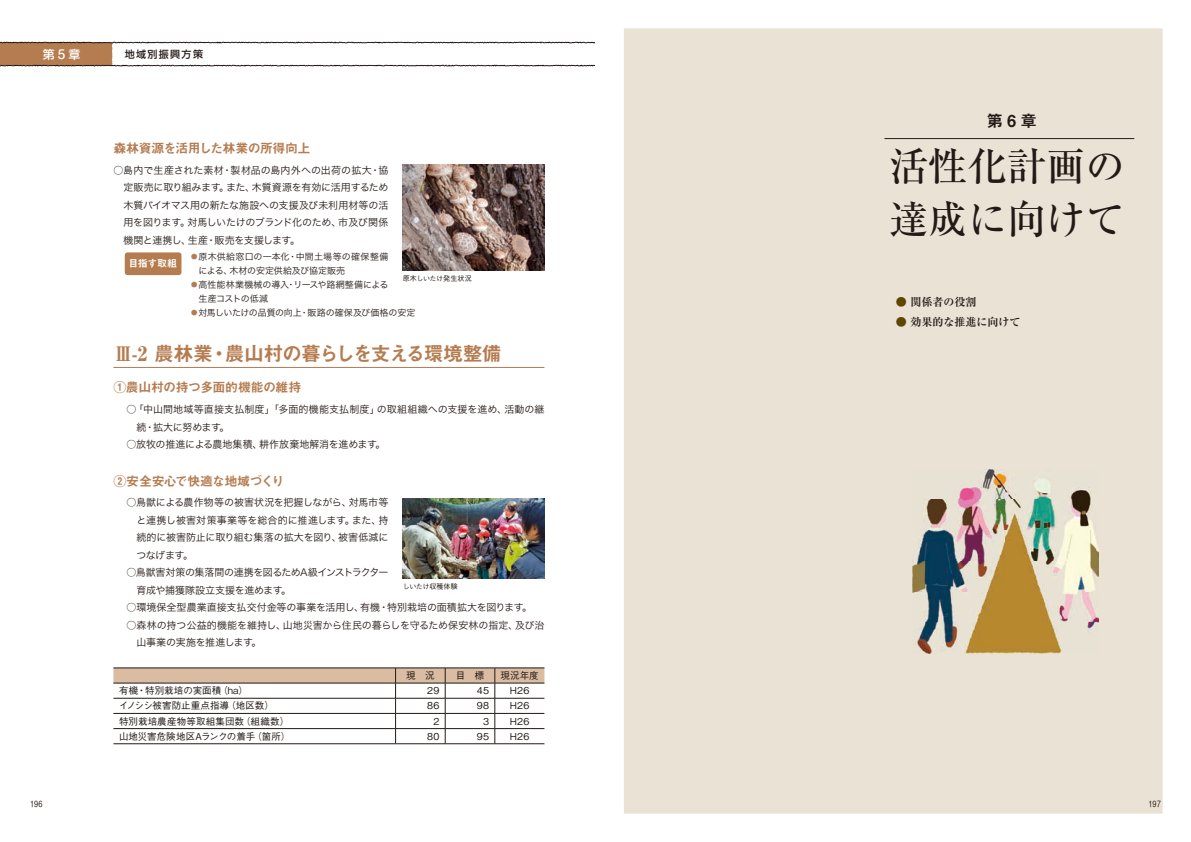
<style>
.page{position:relative;width:1191px;height:842px;background:#fff}
.page>*{position:absolute;margin:0;border:0;box-sizing:border-box;transform-origin:0 0}
.t1{font:39.3px/53px "Ryumin Pr 6 Medium 90 pv RKSJ H";color:#231916}
._1-1_段落境界線{font:20px "Midashi Go Pr 6 MB31";letter-spacing:-.055em;color:#b57c50}
.t2{font:16.5px "Midashi Go Pr 6 MB31 90 pv RKSJ H";color:#231916}
.見出し{font:13px "Midashi Go Pr 6 MB31";letter-spacing:-.04em;color:#b57c50}
.t3{font:12px "Shin M Go Pr 6 Medium 90 pv RKSJ H";color:#fff}
.t4{font:11px "Ryumin Pr 6 Bold 90 pv RKSJ H";color:#231916}
.の後_基本_インデント20mm_問答{font:10px/17.5px "Hiragino Sans Pr 6 N W3";letter-spacing:-.01em;color:#231916;text-align:justify}
.基本_インデント20mm_問答{font:10px/17.5px "Hiragino Sans Pr 6 N W3";letter-spacing:-.03em;color:#231916;text-align:justify}
.の後_基本_インデント20mm_問答-2{font:10px/17.5px "Hiragino Sans Pr 6 N W3";letter-spacing:.01em;color:#231916}
.の後_基本_インデント20mm_問答-3{font:10px/17.5px "Hiragino Sans Pr 6 N W3";letter-spacing:-.04em;color:#231916}
.t5{font:500 10px "Shin Go Pr 6";letter-spacing:.14em;color:#231916}
.t6{font:10px "Midashi Go Pr 6 MB31 90 pv RKSJ H";letter-spacing:-.04em;color:#fff}
.表_本文{font:500 9.5px "Gothic BBB Pr 6";letter-spacing:.005em;color:#231916}
.表_本文_中央揃{font:500 9.5px "Gothic BBB Pr 6";letter-spacing:.025em;color:#231916}
.表_本文_右揃{font:500 9.5px "Gothic BBB Pr 6";letter-spacing:.03em;color:#231916}
.目指す取組{font:9px/14px "Hiragino Sans Pr 6 N W3";letter-spacing:-.005em;color:#231916}
.t7{font:9px "Helvetica CY Plain";color:#231916}
.注釈{font:500 7px "Gothic BBB Pr 6";letter-spacing:-.01em;color:#231916}
.s1{color:#b57c50}
.s2{font-family:"Ryumin Pr 6";font-weight:800}
.s3{color:#5e4500}
</style>
<div class="page">
<svg style="left:0;top:41px;width:595px;height:704px"></svg>
<hr style="left:113px;top:367px;width:431px;height:1px;background:#b57c50">
<svg style="left:113px;top:668px;width:431px;height:76px"></svg>
<hr style="left:113px;top:744px;width:282px;height:1px;background:#231916">
<hr style="left:395px;top:744px;width:50px;height:1px;background:#231916">
<hr style="left:445px;top:744px;width:50px;height:1px;background:#231916">
<hr style="left:495px;top:744px;width:49px;height:1px;background:#231916">
<div style="left:125px;top:252px;width:56px;height:23px;background:#b57c50;border-radius:3px"></div>
<img style="left:403px;top:499px;width:141px;height:79px">
<div style="left:624px;top:28px;width:538px;height:786px;background:#eae3d5"></div>
<hr style="left:884px;top:138px;width:250px;height:1px;background:#231916">
<img style="left:912px;top:469px;width:186px;height:185px">
<img style="left:403px;top:164px;width:141px;height:107px">
<p class="t3" style="left:43px;top:45px;width:39px">第5章</p>
<p class="t5" style="left:125px;top:46px;width:80px">地域別振興方策</p>
<p class="見出し" style="left:113px;top:138px;width:198px">森林資源を活用した林業の所得向上</p>
<p class="基本_インデント20mm_問答" style="left:123px;top:160px;width:266px;text-indent:-10px">○島内で生産された素材・製材品の島内外への出荷の拡大・協定販売に取り組みます。また、木質資源を有効に活用するため木質バイオマス用の新たな施設への支援及び未利用材等の活用を図ります。対馬しいたけのブランド化のため、市及び関係機関と連携し、生産・販売を支援します。</p>
<p class="目指す取組" style="left:198px;top:249px;width:191px;text-indent:-9px"><span class="s1">⃝</span>原木供給窓口の一本化・中間土場等の確保整備による、木材の安定供給及び協定販売</p>
<p class="目指す取組" style="left:198px;top:277px;width:191px;text-indent:-9px"><span class="s1">⃝</span>高性能林業機械の導入・リースや路網整備による生産コストの低減</p>
<p class="目指す取組" style="left:190px;top:305px;width:227px"><span class="s1">⃝</span>対馬しいたけの品質の向上・販路の確保及び価格の安定</p>
<p class="_1-1_段落境界線" style="left:113px;top:338px;width:390px"><span class="s2">Ⅲ-2</span> 農林業・農山村の暮らしを支える環境整備</p>
<p class="見出し" style="left:113px;top:377px;width:189px">①農山村の持つ多面的機能の維持</p>
<p class="の後_基本_インデント20mm_問答-2" style="left:136px;top:400px;width:409px;text-indent:-10px">○「中山間地域等直接支払制度」「多面的機能支払制度」の取組組織への支援を進め、活動の継続・拡大に努めます。</p>
<p class="の後_基本_インデント20mm_問答" style="left:126px;top:435px;width:261px">○放牧の推進による農地集積、耕作放棄地解消を進めます。</p>
<p class="見出し" style="left:113px;top:470px;width:172px">②安全安心で快適な地域づくり</p>
<p class="の後_基本_インデント20mm_問答" style="left:136px;top:493px;width:253px;text-indent:-10px">○鳥獣による農作物等の被害状況を把握しながら、対馬市等と連携し被害対策事業等を総合的に推進します。また、持続的に被害防止に取り組む集落の拡大を図り、被害低減につなげます。</p>
<p class="の後_基本_インデント20mm_問答-3" style="left:136px;top:563px;width:253px;text-indent:-10px">○鳥獣害対策の集落間の連携を図るためA級インストラクター育成や捕獲隊設立支援を進めます。</p>
<p class="の後_基本_インデント20mm_問答" style="left:126px;top:598px;width:407px">○環境保全型農業直接支払交付金等の事業を活用し、有機・特別栽培の面積拡大を図ります。</p>
<p class="の後_基本_インデント20mm_問答" style="left:136px;top:615px;width:409px;text-indent:-10px">○森林の持つ公益的機能を維持し、山地災害から住民の暮らしを守るため保安林の指定、及び治山事業の実施を推進します。</p>
<p class="表_本文_中央揃" style="left:406px;top:668px;width:30px">現　況</p>
<p class="表_本文_中央揃" style="left:456px;top:668px;width:30px">目　標</p>
<p class="表_本文_中央揃" style="left:500px;top:668px;width:40px">現況年度</p>
<p class="表_本文" style="left:119px;top:683px;width:130px">有機・特別栽培の実面積（ha）</p>
<p class="表_本文_右揃" style="left:427px;top:683px;width:14px">29</p>
<p class="表_本文_右揃" style="left:477px;top:683px;width:14px">45</p>
<p class="表_本文_中央揃" style="left:510px;top:683px;width:21px">H26</p>
<p class="表_本文" style="left:119px;top:698px;width:156px">イノシシ被害防止重点指導（地区数）</p>
<p class="表_本文_右揃" style="left:427px;top:698px;width:14px">86</p>
<p class="表_本文_右揃" style="left:477px;top:698px;width:14px">98</p>
<p class="表_本文_中央揃" style="left:510px;top:698px;width:21px">H26</p>
<p class="表_本文" style="left:119px;top:713px;width:172px">特別栽培農産物等取組集団数（組織数）</p>
<p class="表_本文_右揃" style="left:433px;top:713px;width:7px">2</p>
<p class="表_本文_右揃" style="left:483px;top:713px;width:7px">3</p>
<p class="表_本文_中央揃" style="left:510px;top:713px;width:21px">H26</p>
<p class="表_本文" style="left:119px;top:728px;width:173px">山地災害危険地区Aランクの着手（箇所）</p>
<p class="表_本文_右揃" style="left:427px;top:728px;width:14px">80</p>
<p class="表_本文_右揃" style="left:477px;top:728px;width:14px">95</p>
<p class="表_本文_中央揃" style="left:510px;top:728px;width:21px">H26</p>
<p class="t6" style="left:128px;top:255px;width:50px">目指す取組</p>
<p class="注釈" style="left:403px;top:273px;width:71px">原木しいたけ発生状況</p>
<p class="注釈" style="left:403px;top:580px;width:57px">しいたけ収穫体験</p>
<p class="t2" style="left:986px;top:108px;width:52px">第6章</p>
<p class="t1" style="left:889px;top:138px;width:237px">活性化計画の達成に向けて</p>
<p class="t4" style="left:896px;top:293px;width:82px"><span class="s3">●</span> 関係者の役割</p>
<p class="t4" style="left:896px;top:313px;width:126px"><span class="s3">●</span> 効果的な推進に向けて</p>
<p class="t7" style="left:30px;top:799px;width:14px">196</p>
<p class="t7" style="left:1148px;top:799px;width:14px">197</p>
</div>
